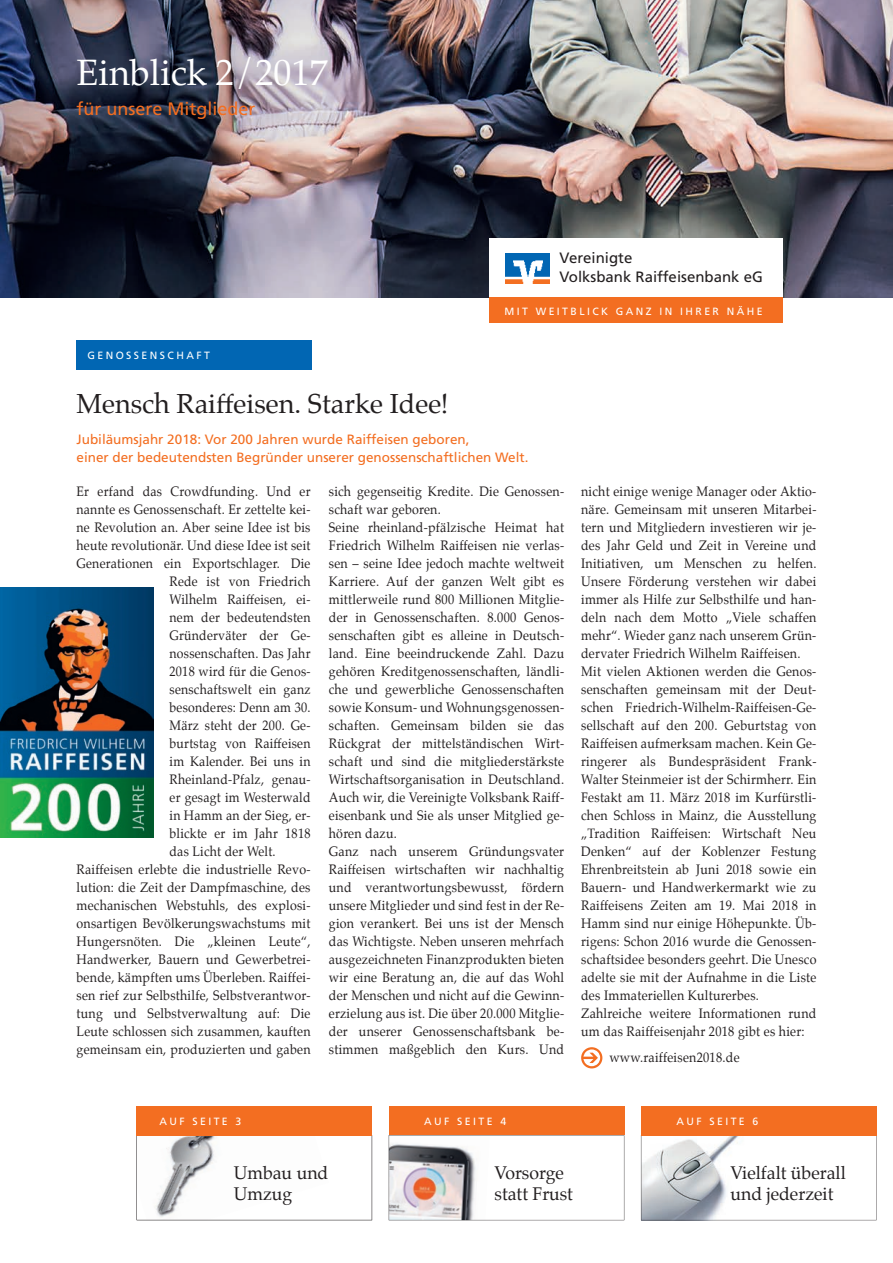
<style>
.page{position:relative;width:893px;height:1263px;background:#fff}
.page>*{position:absolute;margin:0;border:0;box-sizing:border-box;transform-origin:0 0}
.t1{font:36px "Palatino";color:#fff}
.t2{font:27px "Palatino";color:#231f20}
.t3{font:18px/21px "Palatino";color:#231f20}
.t4{font:18px "Frutiger LT";color:#f36e21}
.t5{font:15px/18.6px "Frutiger LT";color:#231f20}
.t6{font:13.5px/18px "Palatino";letter-spacing:.02em;color:#231f20;scale:.92 1}
.t7{font:13.5px "Palatino";letter-spacing:.02em;color:#231f20;scale:.91 1}
.t8{font:13.5px/18px "Frutiger LT";color:#f36e21}
.t9{font:10.5px "Frutiger LT";letter-spacing:.23em;color:#fff}
</style>
<div class="page">
<img style="left:0;top:0;width:893px;height:298px">
<svg style="left:641px;top:1135px;width:235px;height:85px"></svg>
<svg style="left:137px;top:1135px;width:235px;height:85px"></svg>
<div style="left:489px;top:238px;width:293px;height:60px;background:#fff"></div>
<div style="left:489px;top:298px;width:293px;height:25px;background:#f36e21"></div>
<img style="left:506px;top:254px;width:43px;height:29px">
<div style="left:77px;top:340px;width:235px;height:30px;background:#0166b3"></div>
<div style="left:137px;top:1106px;width:235px;height:29px;background:#f36e21"></div>
<div style="left:389px;top:1106px;width:235px;height:29px;background:#f36e21"></div>
<svg style="left:389px;top:1135px;width:235px;height:85px"></svg>
<div style="left:641px;top:1106px;width:235px;height:29px;background:#f36e21"></div>
<svg style="left:581px;top:1047px;width:21px;height:21px"></svg>
<img style="left:0;top:587px;width:154px;height:250px">
<h1 class="t1" style="left:77px;top:43px;width:253px">Einblick 2/2017</h1>
<h3 class="t4" style="left:77px;top:98px;width:181px">für unsere Mitglieder</h3>
<p class="t9" style="left:87px;top:349px;width:124px">GENOSSENSCHAFT</p>
<p class="t5" style="left:560px;top:249px;width:205px">Vereinigte<br>Volksbank Raiffeisenbank eG</p>
<p class="t9" style="left:504px;top:305px;width:260px">MIT WEITBLICK GANZ IN IHRER NÄHE</p>
<h2 class="t2" style="left:77px;top:382px;width:374px">Mensch Raiffeisen. Starke Idee!</h2>
<p class="t8" style="left:77px;top:431px;width:453px">Jubiläumsjahr 2018: Vor 200 Jahren wurde Raiffeisen geboren,<br>einer der bedeutendsten Begründer unserer genossenschaftlichen Welt.</p>
<p class="t7" style="left:77px;top:480px;width:259px">Er erfand das Crowdfunding. Und er</p>
<p class="t7" style="left:77px;top:498px;width:259px">nannte es Genossenschaft. Er zettelte kei-</p>
<p class="t7" style="left:77px;top:516px;width:259px">ne Revolution an. Aber seine Idee ist bis</p>
<p class="t7" style="left:77px;top:534px;width:259px">heute revolutionär. Und diese Idee ist seit</p>
<p class="t7" style="left:77px;top:552px;width:259px">Generationen ein Exportschlager. Die</p>
<p class="t7" style="left:170px;top:570px;width:156px">Rede ist von Friedrich</p>
<p class="t7" style="left:170px;top:588px;width:156px">Wilhelm Raiffeisen, ei-</p>
<p class="t7" style="left:170px;top:606px;width:156px">nem der bedeutendsten</p>
<p class="t7" style="left:170px;top:624px;width:156px">Gründerväter der Ge-</p>
<p class="t7" style="left:170px;top:642px;width:156px">nossenschaften. Das Jahr</p>
<p class="t7" style="left:170px;top:660px;width:156px">2018 wird für die Genos-</p>
<p class="t7" style="left:170px;top:678px;width:156px">senschaftswelt ein ganz</p>
<p class="t7" style="left:170px;top:696px;width:156px">besonderes: Denn am 30.</p>
<p class="t7" style="left:170px;top:714px;width:156px">März steht der 200. Ge-</p>
<p class="t7" style="left:170px;top:732px;width:156px">burtstag von Raiffeisen</p>
<p class="t7" style="left:170px;top:750px;width:156px">im Kalender. Bei uns in</p>
<p class="t7" style="left:170px;top:768px;width:156px">Rheinland-Pfalz, genau-</p>
<p class="t7" style="left:170px;top:786px;width:156px">er gesagt im Westerwald</p>
<p class="t7" style="left:170px;top:804px;width:156px">in Hamm an der Sieg, er-</p>
<p class="t7" style="left:170px;top:822px;width:156px">blickte er im Jahr 1818</p>
<p class="t7" style="left:170px;top:840px;width:118px">das Licht der Welt.</p>
<p class="t6" style="left:77px;top:860px;width:256px">Raiffeisen erlebte die industrielle Revo-</p>
<p class="t6" style="left:77px;top:878px;width:256px">lution: die Zeit der Dampfmaschine, des</p>
<p class="t6" style="left:77px;top:896px;width:256px">mechanischen Webstuhls, des explosi-</p>
<p class="t6" style="left:77px;top:914px;width:256px">onsartigen Bevölkerungswachstums mit</p>
<p class="t6" style="left:77px;top:932px;width:256px">Hungersnöten. Die „kleinen Leute“,</p>
<p class="t6" style="left:77px;top:950px;width:256px">Handwerker, Bauern und Gewerbetrei-</p>
<p class="t6" style="left:77px;top:968px;width:256px">bende, kämpften ums Überleben. Raiffei-</p>
<p class="t6" style="left:77px;top:986px;width:256px">sen rief zur Selbsthilfe, Selbstverantwor-</p>
<p class="t6" style="left:77px;top:1004px;width:256px">tung und Selbstverwaltung auf: Die</p>
<p class="t6" style="left:77px;top:1022px;width:256px">Leute schlossen sich zusammen, kauften</p>
<p class="t6" style="left:77px;top:1040px;width:256px">gemeinsam ein, produzierten und gaben</p>
<p class="t6" style="left:329px;top:482px;width:257px">sich gegenseitig Kredite. Die Genossen&shy;schaft war geboren.<br>Seine rheinland-pfälzische Heimat hat Friedrich Wilhelm Raiffeisen nie verlas&shy;sen – seine Idee jedoch machte weltweit Karriere. Auf der ganzen Welt gibt es mittlerweile rund 800 Millionen Mitglie&shy;der in Genossenschaften. 8.000 Genos&shy;senschaften gibt es alleine in Deutsch&shy;land. Eine beeindruckende Zahl. Dazu gehören Kreditgenossenschaften, ländli&shy;che und gewerbliche Genossenschaften sowie Konsum- und Wohnungsgenossen&shy;schaften. Gemeinsam bilden sie das Rückgrat der mittelständischen Wirt&shy;schaft und sind die mitgliederstärkste Wirtschaftsorganisation in Deutschland.<br>Auch wir, die Vereinigte Volksbank Raiff&shy;eisenbank und Sie als unser Mitglied ge&shy;hören dazu.<br>Ganz nach unserem Gründungsvater Raiffeisen wirtschaften wir nachhaltig und verantwortungsbewusst, fördern unsere Mitglieder und sind fest in der Re&shy;gion verankert. Bei uns ist der Mensch das Wichtigste. Neben unseren mehrfach ausgezeichneten Finanzprodukten bieten wir eine Beratung an, die auf das Wohl der Menschen und nicht auf die Gewinn&shy;erzielung aus ist. Die über 20.000 Mitglie&shy;der unserer Genossenschaftsbank be&shy;stimmen maßgeblich den Kurs. Und</p>
<p class="t6" style="left:581px;top:482px;width:257px">nicht einige wenige Manager oder Aktio&shy;näre. Gemeinsam mit unseren Mitarbei&shy;tern und Mitgliedern investieren wir je&shy;des Jahr Geld und Zeit in Vereine und Initiativen, um Menschen zu helfen.<br>Unsere Förderung verstehen wir dabei immer als Hilfe zur Selbsthilfe und han&shy;deln nach dem Motto „Viele schaffen mehr“. Wieder ganz nach unserem Grün&shy;dervater Friedrich Wilhelm Raiffeisen.<br>Mit vielen Aktionen werden die Genos&shy;senschaften gemeinsam mit der Deut&shy;schen Friedrich-Wilhelm-Raiffeisen-Ge&shy;sellschaft auf den 200. Geburtstag von Raiffeisen aufmerksam machen. Kein Ge&shy;ringerer als Bundespräsident Frank-Walter Steinmeier ist der Schirmherr. Ein Festakt am 11. März 2018 im Kurfürstli&shy;chen Schloss in Mainz, die Ausstellung „Tradition Raiffeisen: Wirtschaft Neu Denken“ auf der Koblenzer Festung Ehrenbreitstein ab Juni 2018 sowie ein Bauern- und Handwerkermarkt wie zu Raiffeisens Zeiten am 19. Mai 2018 in Hamm sind nur einige Höhepunkte. Üb&shy;rigens: Schon 2016 wurde die Genossen&shy;schaftsidee besonders geehrt. Die Unesco adelte sie mit der Aufnahme in die Liste des Immateriellen Kulturerbes.<br>Zahlreiche weitere Informationen rund um das Raiffeisenjahr 2018 gibt es hier:</p>
<p class="t6" style="left:609px;top:1049px;width:143px">www.raiffeisen2018.de</p>
<p class="t9" style="left:159px;top:1115px;width:83px">AUF SEITE 3</p>
<p class="t9" style="left:424px;top:1115px;width:83px">AUF SEITE 4</p>
<p class="t9" style="left:676px;top:1115px;width:83px">AUF SEITE 6</p>
<h3 class="t3" style="left:234px;top:1162px;width:96px">Umbau und<br>Umzug</h3>
<h3 class="t3" style="left:495px;top:1162px;width:80px">Vorsorge statt Frust</h3>
<h3 class="t3" style="left:730px;top:1162px;width:117px">Vielfalt überall und jederzeit</h3>
</div>
